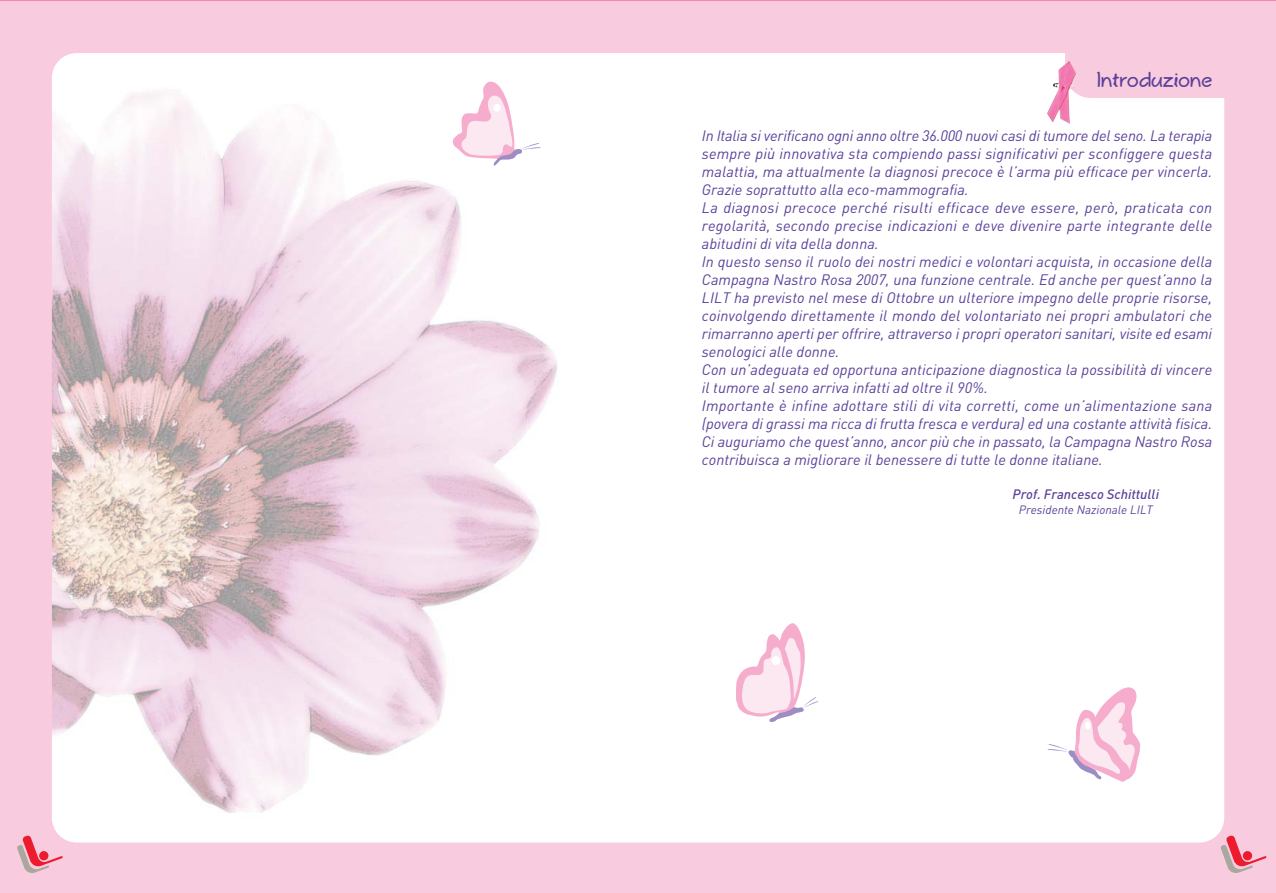
<style>
.page{position:relative;width:1276px;height:893px;background:#fff}
.page>*{position:absolute;margin:0;border:0;box-sizing:border-box;transform-origin:0 0}
.t1{font:27px "Dallas Plain";color:#5a4199}
.t2{font:italic 15px/18px "DIN";letter-spacing:.005em;color:#5a4199}
.t3{font:italic 500 13.5px "DIN";color:#5a4199}
.t4{font:italic 12px "DIN";color:#5a4199}
</style>
<div class="page">
<div style="left:0;top:1px;width:1276px;height:892px;background:#f9cbdf"></div>
<div style="left:51px;top:52px;width:1174px;height:791px;background:#fff;border-radius:26px"></div>
<img style="left:53px;top:69px;width:504px;height:761px">
<div style="left:1065px;top:55px;width:157px;height:43px;background:#f9cbdf"></div>
<svg style="left:17px;top:835px;width:46px;height:38px"></svg>
<svg style="left:1220px;top:835px;width:46px;height:38px"></svg>
<svg style="left:453px;top:81px;width:88px;height:85px"></svg>
<div style="left:493px;top:104px;width:8px;height:8px;background:#fff;border-radius:50%"></div>
<svg style="left:1047px;top:687px;width:93px;height:95px"></svg>
<svg style="left:736px;top:623px;width:82px;height:99px"></svg>
<img style="left:1047px;top:63px;width:27px;height:61px">
<h1 class="t1" style="left:1096px;top:71px;width:117px">Introduzione</h1>
<p class="t2" style="left:702px;top:128px;width:512px">In Italia si verificano ogni anno oltre 36.000 nuovi casi di tumore del seno. La terapia sempre più innovativa sta compiendo passi significativi per sconfiggere questa malattia, ma attualmente la diagnosi precoce è l’arma più efficace per vincerla.<br>Grazie soprattutto alla eco-mammografia.<br>La diagnosi precoce perché risulti efficace deve essere, però, praticata con regolarità, secondo precise indicazioni e deve divenire parte integrante delle abitudini di vita della donna.<br>In questo senso il ruolo dei nostri medici e volontari acquista, in occasione della Campagna Nastro Rosa 2007, una funzione centrale. Ed anche per quest’anno la LILT ha previsto nel mese di Ottobre un ulteriore impegno delle proprie risorse, coinvolgendo direttamente il mondo del volontariato nei propri ambulatori che rimarranno aperti per offrire, attraverso i propri operatori sanitari, visite ed esami senologici alle donne.<br>Con un’adeguata ed opportuna anticipazione diagnostica la possibilità di vincere il tumore al seno arriva infatti ad oltre il 90%.<br>Importante è infine adottare stili di vita corretti, come un’alimentazione sana (povera di grassi ma ricca di frutta fresca e verdura) ed una costante attività fisica.<br>Ci auguriamo che quest’anno, ancor più che in passato, la Campagna Nastro Rosa contribuisca a migliorare il benessere di tutte le donne italiane.</p>
<p class="t3" style="left:1012px;top:489px;width:148px">Prof. Francesco Schittulli</p>
<p class="t4" style="left:1019px;top:505px;width:135px">Presidente Nazionale LILT</p>
</div>
